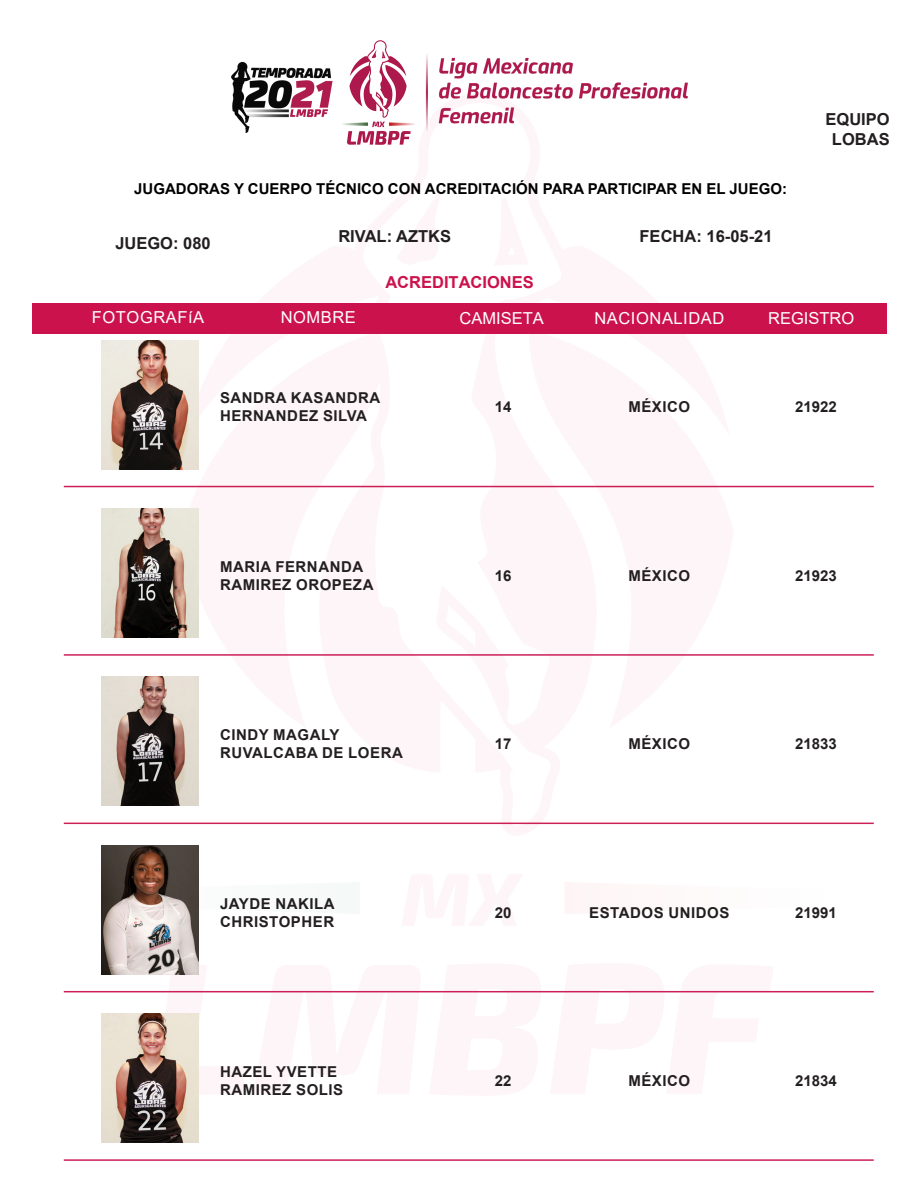
<style>
.page{position:relative;width:918px;height:1188px;background:#fff}
.page>*{position:absolute;margin:0;border:0;box-sizing:border-box;transform-origin:0 0}
.t1{font:700 16.5px/19.8px "Arial";color:#231f20;text-align:center}
.t2{font:16.5px "Arial";letter-spacing:.035em;color:#fff}
.t3{font:16.5px "Arial";color:#fff}
.t4{font:700 16.5px "Arial";color:#cc124c}
.t5{font:700 15px/18px "Arial";letter-spacing:.035em;color:#231f20}
.t6{font:700 15px "Arial";color:#000}
</style>
<div class="page">
<svg style="left:146px;top:953px;width:639px;height:153px"></svg>
<svg style="left:101px;top:871px;width:98px;height:54px"></svg>
<svg style="left:360px;top:485px;width:204px;height:340px"></svg>
<div style="left:33px;top:303px;width:854px;height:31px;background:#cc124c"></div>
<img style="left:232px;top:40px;width:455px;height:105px">
<img style="left:102px;top:340px;width:96px;height:129px">
<hr style="left:64px;top:486px;width:810px;height:1px;background:#cc1f56">
<img style="left:102px;top:509px;width:96px;height:129px">
<hr style="left:64px;top:654px;width:810px;height:2px;background:#cc1f56">
<img style="left:102px;top:677px;width:96px;height:129px">
<hr style="left:64px;top:823px;width:810px;height:1px;background:#cc1f56">
<img style="left:102px;top:845px;width:96px;height:129px">
<hr style="left:64px;top:991px;width:810px;height:1px;background:#cc1f56">
<img style="left:102px;top:1014px;width:96px;height:129px">
<hr style="left:64px;top:1159px;width:810px;height:2px;background:#cc1f56">
<p class="t6" style="left:134px;top:178px;width:654px">JUGADORAS Y CUERPO TÉCNICO CON ACREDITACIÓN PARA PARTICIPAR EN EL JUEGO:</p>
<p class="t1" style="left:115px;top:233px;width:97px">JUEGO: 080</p>
<p class="t1" style="left:338px;top:227px;width:114px">RIVAL: AZTKS</p>
<p class="t1" style="left:640px;top:227px;width:134px">FECHA: 16-05-21</p>
<p class="t4" style="left:385px;top:271px;width:150px">ACREDITACIONES</p>
<p class="t1" style="left:826px;top:110px;width:66px">EQUIPO<br>LOBAS</p>
<p class="t2" style="left:92px;top:306px;width:114px">FOTOGRAFíA</p>
<p class="t2" style="left:281px;top:306px;width:77px">NOMBRE</p>
<p class="t3" style="left:460px;top:307px;width:86px">CAMISETA</p>
<p class="t3" style="left:768px;top:307px;width:88px">REGISTRO</p>
<p class="t2" style="left:594px;top:307px;width:131px">NACIONALIDAD</p>
<p class="t5" style="left:220px;top:389px;width:162px">SANDRA KASANDRA</p>
<p class="t5" style="left:220px;top:407px;width:149px">HERNANDEZ SILVA</p>
<p class="t5" style="left:211px;top:390px;width:182px">&lt;&lt;NOMBRE COMPLETO (APELLIDOS)&gt;&gt;</p>
<p class="t5" style="left:220px;top:558px;width:145px">MARIA FERNANDA</p>
<p class="t5" style="left:220px;top:576px;width:155px">RAMIREZ OROPEZA</p>
<p class="t5" style="left:220px;top:726px;width:121px">CINDY MAGALY</p>
<p class="t5" style="left:220px;top:744px;width:184px">RUVALCABA DE LOERA</p>
<p class="t5" style="left:220px;top:894px;width:116px">JAYDE NAKILA</p>
<p class="t5" style="left:220px;top:912px;width:116px">CHRISTOPHER</p>
<p class="t5" style="left:220px;top:1063px;width:119px">HAZEL YVETTE</p>
<p class="t5" style="left:220px;top:1081px;width:125px">RAMIREZ SOLIS</p>
<p class="t5" style="left:495px;top:398px;width:18px">14</p>
<p class="t5" style="left:628px;top:398px;width:63px">MÉXICO</p>
<p class="t5" style="left:795px;top:398px;width:43px">21922</p>
<p class="t5" style="left:495px;top:567px;width:18px">16</p>
<p class="t5" style="left:628px;top:567px;width:63px">MÉXICO</p>
<p class="t5" style="left:795px;top:567px;width:43px">21923</p>
<p class="t5" style="left:495px;top:735px;width:18px">17</p>
<p class="t5" style="left:628px;top:735px;width:63px">MÉXICO</p>
<p class="t5" style="left:795px;top:735px;width:43px">21833</p>
<p class="t5" style="left:495px;top:903px;width:18px">20</p>
<p class="t5" style="left:589px;top:903px;width:142px">ESTADOS UNIDOS</p>
<p class="t5" style="left:795px;top:903px;width:43px">21991</p>
<p class="t5" style="left:495px;top:1072px;width:18px">22</p>
<p class="t5" style="left:628px;top:1072px;width:63px">MÉXICO</p>
<p class="t5" style="left:795px;top:1072px;width:43px">21834</p>
</div>
